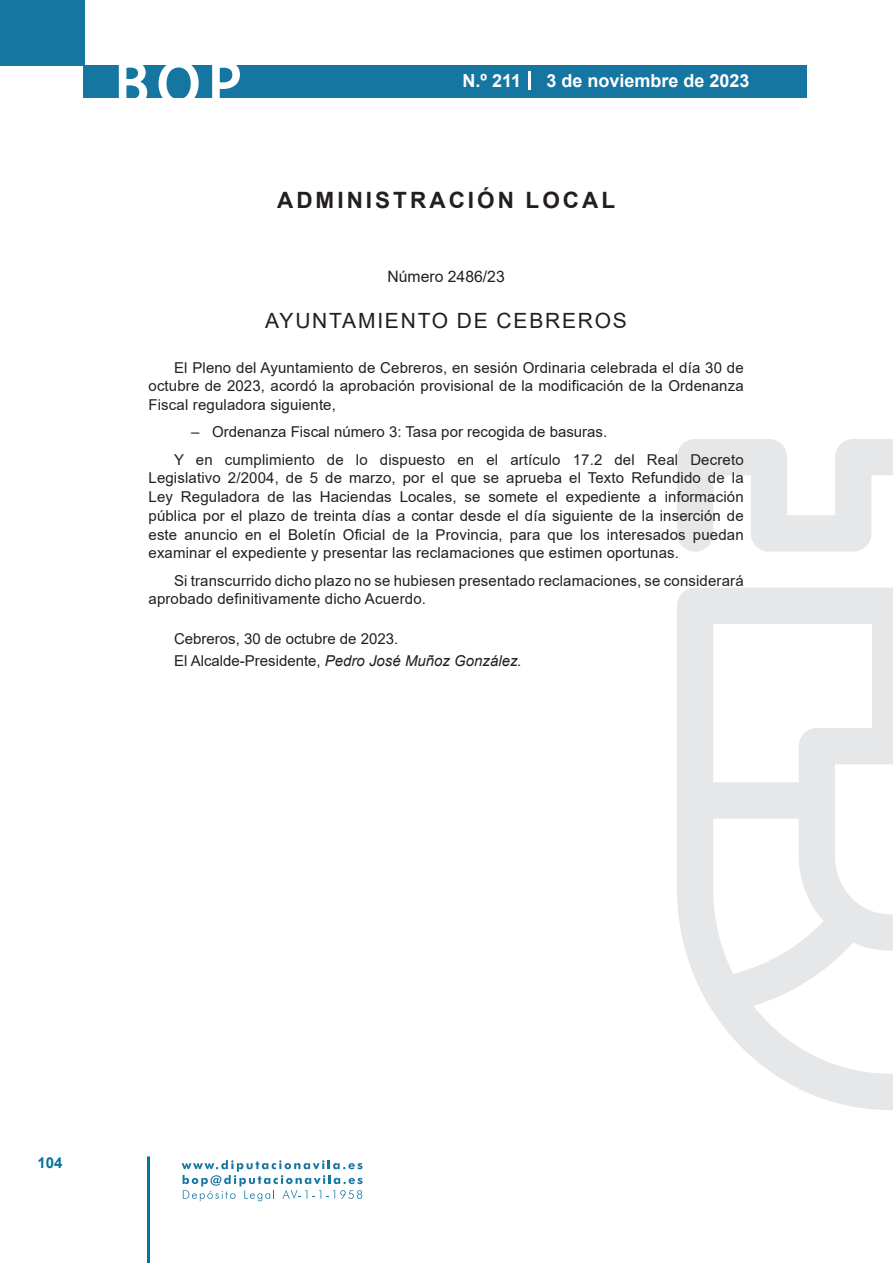
<style>
.page{position:relative;width:893px;height:1263px;background:#fff}
.page>*{position:absolute;margin:0;border:0;box-sizing:border-box;transform-origin:0 0}
.t1{font:500 61.5px "Avant Garde";color:#fff}
.h1__secion{font:700 22.5px "Arial";letter-spacing:.135em;color:#231f20}
.h2__organismo{font:21px "Arial";letter-spacing:.085em;color:#231f20}
.t2{font:700 18px "Arial";color:#fff}
.numero{font:15.75px "Arial";color:#231f20}
.texto_normal{font:15px/18.8px "Arial";letter-spacing:.01em;color:#231f20;text-align:justify}
.firma{font:italic 15px "Arial";color:#231f20}
.fecha{font:15px "Arial";color:#231f20}
.t3{font:700 15px "Arial";color:#04739f}
.s1{font-style:normal}
</style>
<div class="page">
<div style="left:0;top:0;width:85px;height:65px;background:#1676a2"></div>
<div style="left:84px;top:65px;width:723px;height:33px;background:#1676a2"></div>
<svg style="left:118px;top:65px;width:30px;height:33px"></svg>
<svg style="left:158px;top:65px;width:41px;height:33px"></svg>
<svg style="left:212px;top:65px;width:28px;height:33px"></svg>
<svg style="left:182px;top:1160px;width:181px;height:41px"></svg>
<hr style="left:147px;top:1156px;width:3px;height:107px;background:#04739f">
<svg style="left:529px;top:71px;width:2px;height:19px"></svg>
<svg style="left:677px;top:439px;width:216px;height:671px"></svg>
<h1 class="t1" style="left:115px;top:46px;width:128px">BOP</h1>
<p class="t2" style="left:463px;top:68px;width:60px">N.º 211</p>
<p class="t2" style="left:546px;top:68px;width:205px">3 de noviembre de 2023</p>
<p class="h1__secion" style="left:277px;top:184px;width:340px">ADMINISTRACIÓN LOCAL</p>
<p class="numero" style="left:387px;top:266px;width:119px">Número 2486/23</p>
<p class="h2__organismo" style="left:265px;top:307px;width:363px">AYUNTAMIENTO DE CEBREROS</p>
<p class="texto_normal" style="left:148px;top:358px;width:597px;text-indent:26px">El Pleno del Ayuntamiento de Cebreros, en sesión Ordinaria celebrada el día 30 de octubre de 2023, acordó la aprobación provisional de la modificación de la Ordenanza Fiscal reguladora siguiente,</p>
<p class="texto_normal" style="left:191px;top:423px;width:418px">– Ordenanza Fiscal número 3: Tasa por recogida de basuras.</p>
<p class="texto_normal" style="left:148px;top:450px;width:597px;text-indent:26px">Y en cumplimiento de lo dispuesto en el artículo 17.2 del Real Decreto Legislativo 2/2004, de 5 de marzo, por el que se aprueba el Texto Refundido de la Ley Reguladora de las Haciendas Locales, se somete el expediente a información pública por el plazo de treinta días a contar desde el día siguiente de la inserción de este anuncio en el Boletín Oficial de la Provincia, para que los interesados puedan examinar el expediente y presentar las reclamaciones que estimen oportunas.</p>
<p class="texto_normal" style="left:148px;top:571px;width:597px;text-indent:26px">Si transcurrido dicho plazo no se hubiesen presentado reclamaciones, se considerará aprobado definitivamente dicho Acuerdo.</p>
<p class="fecha" style="left:174px;top:628px;width:226px">Cebreros, 30 de octubre de 2023.</p>
<p class="firma" style="left:174px;top:651px;width:349px"><span class="s1">El Alcalde-Presidente,</span> Pedro José Muñoz González.</p>
<p class="t3" style="left:37px;top:1152px;width:27px">104</p>
</div>
